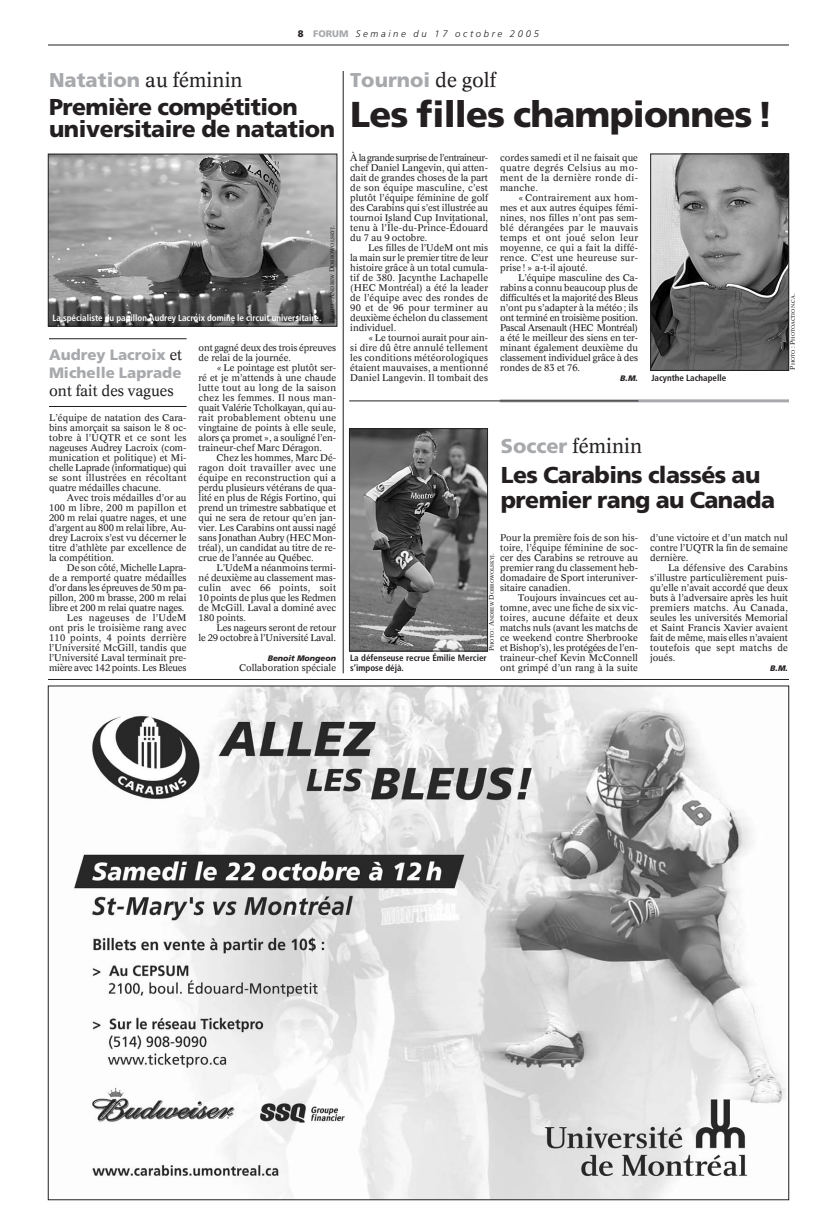
<style>
.page{position:relative;width:819px;height:1224px;background:#fff}
.page>*{position:absolute;margin:0;border:0;box-sizing:border-box;transform-origin:0 0}
.t1{font:900 36px "Frutiger";letter-spacing:-.025em;color:#231f20}
.t2{font:900 23px/25.3px "Frutiger";letter-spacing:-.025em;color:#231f20}
.t3{font:20px "Concorde";color:#231f20}
.t4{font:900 20px "Frutiger";color:#a7a9ac}
.t5{font:900 15px/18px "Frutiger";color:#a7a9ac}
.t6{font:15px "Concorde";color:#231f20}
.t7{font:9.5px/10px "Concorde";color:#231f20;text-align:justify}
.t8{font:9.5px/10px "Concorde";letter-spacing:-.02em;color:#231f20}
.t9{font:italic 300 9.5px "Frutiger";letter-spacing:.28em;color:#231f20}
.t10{font:700 condensed 9px "Frutiger";color:#fff}
.t11{font:700 condensed 9px/10px "Frutiger";color:#231f20}
.t12{font:italic 900 8px "Frutiger";color:#231f20}
.t13{font:4.9px "Concorde";color:#231f20}
.s1{font-weight:900;font-style:normal}
.s2{font-weight:900;font-style:normal;color:#a7a9ac}
.s3{font-family:"Frutiger";font-weight:900;color:#a7a9ac}
.s4{font-size:6.5px}
.s5{font-family:"Concorde";font-weight:400;color:#231f20}
</style>
<div class="page">
<hr style="left:48px;top:45px;width:741px;height:1px;background:#231f20">
<svg style="left:48px;top:679px;width:742px;height:521px"></svg>
<hr style="left:49px;top:338px;width:138px;height:1px;background:#231f20">
<hr style="left:49px;top:406px;width:138px;height:1px;background:#231f20">
<img style="left:50px;top:156px;width:285px;height:169px">
<div style="left:48px;top:154px;width:289px;height:173px;border:1px solid #231f20"></div>
<img style="left:652px;top:156px;width:135px;height:213px">
<div style="left:650px;top:154px;width:139px;height:217px;border:1px solid #231f20"></div>
<hr style="left:343px;top:71px;width:1px;height:602px;background:#231f20">
<hr style="left:500px;top:399px;width:289px;height:3px;background:#a7a9ac">
<hr style="left:349px;top:400px;width:289px;height:1px;background:#231f20">
<img style="left:351px;top:430px;width:135px;height:219px">
<div style="left:349px;top:428px;width:139px;height:223px;border:1px solid #231f20"></div>
<p class="t9" style="left:298px;top:30px;width:242px"><span class="s1">8</span> <span class="s2">FORUM</span> Semaine du 17 octobre 2005</p>
<h3 class="t3" style="left:49px;top:72px;width:195px"><span class="s3">Natation</span> au féminin</h3>
<h2 class="t2" style="left:49px;top:98px;width:288px;line-height:22px">Première compétition universitaire de natation</h2>
<p class="t10" style="left:52px;top:314px;width:270px">La spécialiste du papillon Audrey Lacroix domine le circuit universitaire.</p>
<p class="t13" style="left:331px;top:323px;width:99px;rotate:-90deg"><span class="s4">P</span>HOTO <span class="s4">: A</span>NDREW <span class="s4">D</span>OBROWOLSKYJ<span class="s4">.</span></p>
<h3 class="t5" style="left:49px;top:347px;width:135px">Audrey Lacroix <span class="s5">et<br></span>Michelle Laprade</h3>
<h3 class="t6" style="left:49px;top:384px;width:126px">ont fait des vagues</h3>
<p class="t7" style="left:49px;top:413px;width:139px">L’équipe de natation des Cara&shy;bins amorçait sa saison le 8 oc&shy;tobre à l’UQTR et ce sont les nageuses Audrey Lacroix (com&shy;munication et politique) et Mi&shy;chelle Laprade (informatique) qui se sont illustrées en récoltant quatre médailles chacune.</p>
<p class="t7" style="left:49px;top:493px;width:139px;text-indent:18px">Avec trois médailles d’or au 100 m libre, 200 m papillon et 200 m relai quatre nages, et une d’argent au 800 m relai libre, Au&shy;drey Lacroix s’est vu décerner le titre d’athlète par excellence de la compétition.</p>
<p class="t7" style="left:49px;top:563px;width:139px;text-align:right">De son côté, Michelle Lapra-<br>de a remporté quatre médailles d’or dans les épreuves de 50 m pa&shy;pillon, 200 m brasse, 200 m relai libre et 200 m relai quatre nages.<br>Les nageuses de l’UdeM<br>ont pris le troisième rang avec<br>110 points, 4 points derrière l’Université McGill, tandis que l’Université Laval terminait pre&shy;mière avec 142 points. Les Bleues</p>
<p class="t8" style="left:199px;top:343px;width:139px">ont gagné deux des trois épreuves de relai de la journée.</p>
<p class="t7" style="left:199px;top:363px;width:139px;text-indent:18px">« Le pointage est plutôt ser&shy;ré et je m’attends à une chaude lutte tout au long de la saison chez les femmes. Il nous man&shy;quait Valérie Tcholkayan, qui au&shy;rait probablement obtenu une vingtaine de points à elle seule, alors ça promet», a souligné l’en&shy;traineur-chef Marc Déragon.</p>
<p class="t7" style="left:199px;top:453px;width:139px;text-indent:18px">Chez les hommes, Marc Dé&shy;ragon doit travailler avec une équipe en reconstruction qui a perdu plusieurs vétérans de qua&shy;lité en plus de Régis Fortino, qui prend un trimestre sabbatique et qui ne sera de retour qu’en jan&shy;vier. Les Carabins ont aussi nagé sans Jonathan Aubry (HEC Mon&shy;tréal), un candidat au titre de re&shy;crue de l’année au Québec.</p>
<p class="t7" style="left:199px;top:563px;width:139px;text-indent:18px">L’UdeM a néanmoins termi&shy;né deuxième au classement mas&shy;culin avec 66 points, soit 10 points de plus que les Redmen de McGill. Laval a dominé avec 180 points.</p>
<p class="t7" style="left:199px;top:623px;width:139px;text-align:right">Les nageurs seront de retour<br>le 29 octobre à l’Université Laval.</p>
<p class="t12" style="left:268px;top:655px;width:70px">Benoit Mongeon</p>
<p class="t7" style="left:239px;top:663px;width:99px">Collaboration spéciale</p>
<h3 class="t4" style="left:350px;top:72px;width:147px">Tournoi <span class="s5">de golf</span></h3>
<h1 class="t1" style="left:350px;top:100px;width:425px">Les filles championnes!</h1>
<p class="t7" style="left:350px;top:153px;width:139px">À la grande surprise de l’entraineur&shy;chef Daniel Langevin, qui atten&shy;dait de grandes choses de la part de son équipe masculine, c’est plutôt l’équipe féminine de golf des Carabins qui s’est illustrée au tournoi Island Cup Invitational, tenu à l’Île-du-Prince-Édouard du 7 au 9 octobre.</p>
<p class="t7" style="left:350px;top:243px;width:139px;text-indent:18px">Les filles de l’UdeM ont mis la main sur le premier titre de leur histoire grâce à un total cumula&shy;tif de 380. Jacynthe Lachapelle (HEC Montréal) a été la leader de l’équipe avec des rondes de 90 et de 96 pour terminer au deuxième échelon du classement individuel.</p>
<p class="t7" style="left:350px;top:333px;width:139px;text-indent:18px">«Le tournoi aurait pour ain&shy;si dire dû être annulé tellement les conditions météorologiques étaient mauvaises, a mentionné Daniel Langevin. Il tombait des</p>
<p class="t7" style="left:500px;top:153px;width:139px">cordes samedi et il ne faisait que quatre degrés Celsius au mo&shy;ment de la dernière ronde di&shy;manche.</p>
<p class="t7" style="left:500px;top:193px;width:139px;text-indent:18px">« Contrairement aux hom&shy;mes et aux autres équipes fémi&shy;nines, nos filles n’ont pas sem&shy;blé dérangées par le mauvais temps et ont joué selon leur moyenne, ce qui a fait la diffé&shy;rence. C’est une heureuse sur&shy;prise ! » a-t-il ajouté.</p>
<p class="t7" style="left:500px;top:273px;width:139px;text-indent:18px">L’équipe masculine des Ca&shy;rabins a connu beaucoup plus de difficultés et la majorité des Bleus n’ont pu s’adapter à la météo; ils ont terminé en troisième position.<br>Pascal Arsenault (HEC Montréal) a été le meilleur des siens en ter&shy;minant également deuxième du classement individuel grâce à des rondes de 83 et 76.</p>
<p class="t12" style="left:620px;top:375px;width:19px">B.M.</p>
<p class="t11" style="left:651px;top:374px;width:76px">Jacynthe Lachapelle</p>
<p class="t13" style="left:791px;top:370px;width:78px;rotate:-90deg"><span class="s4">P</span>HOTO <span class="s4">: P</span>HOTOACTION<span class="s4">.</span>CA<span class="s4">.</span></p>
<h3 class="t3" style="left:501px;top:438px;width:143px"><span class="s3">Soccer</span> féminin</h3>
<h2 class="t2" style="left:501px;top:464px;width:276px">Les Carabins classés au premier rang au Canada</h2>
<p class="t7" style="left:500px;top:533px;width:139px">Pour la première fois de son his&shy;toire, l’équipe féminine de soc&shy;cer des Carabins se retrouve au premier rang du classement heb&shy;domadaire de Sport interuniver&shy;sitaire canadien.</p>
<p class="t7" style="left:500px;top:593px;width:139px;text-indent:18px">Toujours invaincues cet au&shy;tomne, avec une fiche de six vic&shy;toires, aucune défaite et deux matchs nuls (avant les matchs de ce weekend contre Sherbrooke et Bishop’s), les protégées de l’en&shy;traineur-chef Kevin McConnell ont grimpé d’un rang à la suite</p>
<p class="t13" style="left:490px;top:651px;width:99px;rotate:-90deg"><span class="s4">P</span>HOTO <span class="s4">: A</span>NDREW <span class="s4">D</span>OBROWOLSKYJ<span class="s4">.</span></p>
<p class="t11" style="left:350px;top:654px;width:138px">La défenseuse recrue Émilie Mercier s’impose déjà.</p>
<p class="t7" style="left:650px;top:533px;width:139px">d’une victoire et d’un match nul contre l’UQTR la fin de semaine dernière.</p>
<p class="t7" style="left:650px;top:563px;width:139px;text-indent:18px">La défensive des Carabins s’illustre particulièrement puis&shy;qu’elle n’avait accordé que deux buts à l’adversaire après les huit premiers matchs. Au Canada, seules les universités Memorial et Saint Francis Xavier avaient fait de même, mais elles n’avaient toutefois que sept matchs de joués.</p>
<p class="t12" style="left:770px;top:665px;width:19px">B.M.</p>
</div>
